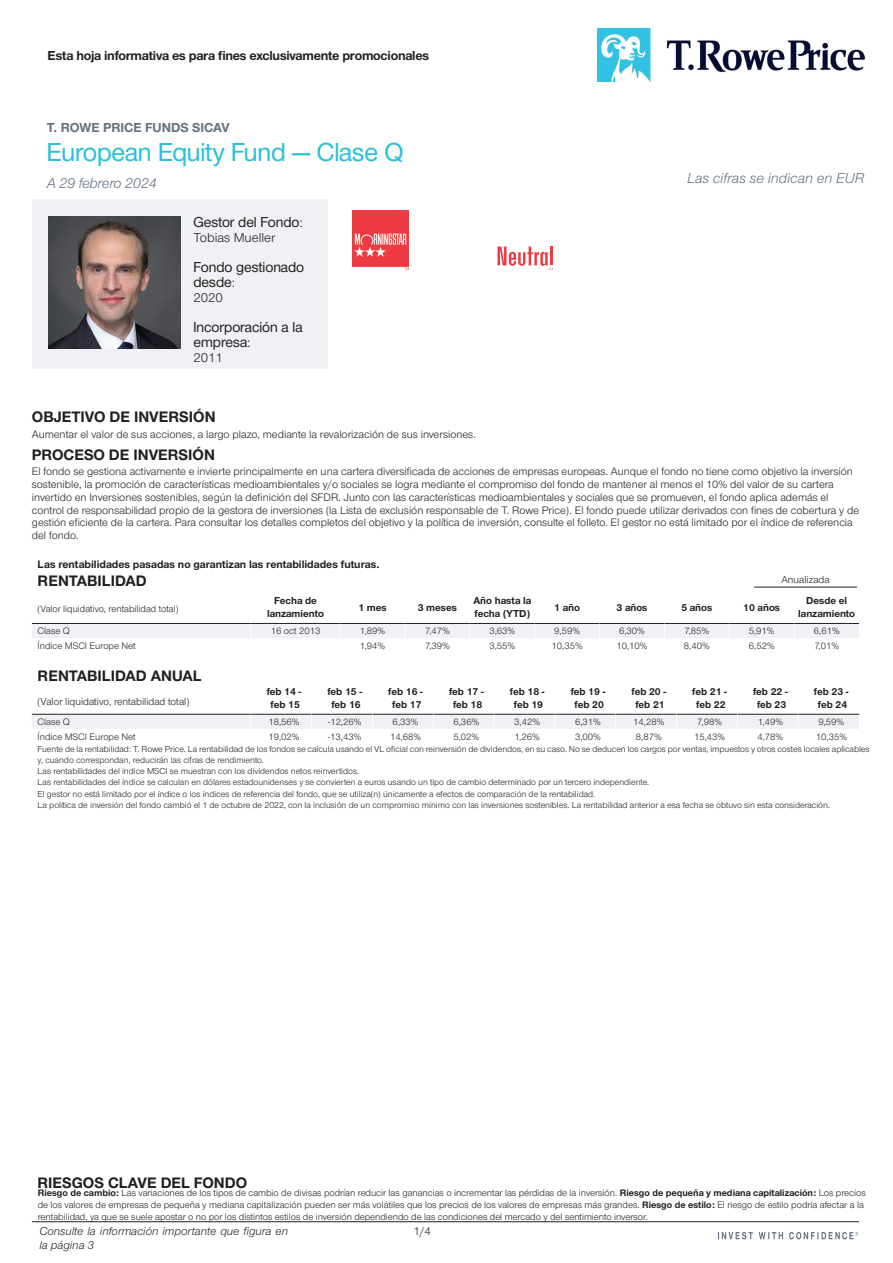
<style>
.page{position:relative;width:893px;height:1263px;background:#fff}
.page>*{position:absolute;margin:0;border:0;box-sizing:border-box;transform-origin:0 0}
.t1{font:500 27px "Nimbus San Nov D";letter-spacing:-.005em;color:#29c0da}
.t2{font:700 15.75px "Nimbus San Nov";color:#231f20}
.t3{font:500 15px/15px "Nimbus San Nov D";color:#231f20}
.t4{font:italic 15px "Nimbus San Nov";color:#65717f}
.t5{font:700 13.5px "Nimbus San Nov";letter-spacing:-.015em;color:#231f20}
.t6{font:700 13.5px "Nimbus San Nov";color:#65717f}
.t7{font:13.5px "Nimbus San Nov";color:#231f20}
.t8{font:italic 12px/14.4px "Nimbus San Nov";color:#231f20}
.t9{font:12px "Nimbus San Nov";color:#231f20}
.t10{font:11.25px/12.8px "Nimbus San Nov";color:#231f20}
.t11{font:700 11.25px "Nimbus San Nov";color:#231f20}
.t12{font:700 10.5px/12.6px "Nimbus San Nov";color:#231f20;text-align:center}
.t13{font:10.5px "Nimbus San Nov";color:#231f20}
.t14{font:9.75px/11.7px "Nimbus San Nov";color:#231f20}
.t15{font:9px/11.1px "Nimbus San Nov";color:#231f20}
.s1{font-family:"Nimbus San Nov";font-weight:400;font-size:13.5px}
.s2{font-weight:700}
</style>
<div class="page">
<div style="left:32px;top:200px;width:295px;height:169px;background:#eff1f4"></div>
<svg style="left:353px;top:210px;width:200px;height:60px"></svg>
<img style="left:49px;top:217px;width:131px;height:132px">
<svg style="left:32px;top:586px;width:828px;height:143px"></svg>
<hr style="left:32px;top:1221px;width:827px;height:1px;background:#231f20">
<svg style="left:718px;top:1232px;width:140px;height:7px"></svg>
<img style="left:597px;top:28px;width:269px;height:53px">
<p class="t5" style="left:48px;top:48px;width:383px">Esta hoja informativa es para fines exclusivamente promocionales</p>
<p class="t6" style="left:47px;top:120px;width:184px">T. ROWE PRICE FUNDS SICAV</p>
<h1 class="t1" style="left:47px;top:136px;width:358px">European Equity Fund — Clase Q</h1>
<h3 class="t4" style="left:47px;top:174px;width:112px">A 29 febrero 2024</h3>
<h3 class="t3" style="left:193px;top:214px;width:111px">Gestor del Fondo<span class="s1">:</span></h3>
<p class="t7" style="left:193px;top:230px;width:83px">Tobias Mueller</p>
<h3 class="t3" style="left:193px;top:259px;width:112px">Fondo gestionado desde<span class="s1">:</span></h3>
<p class="t7" style="left:193px;top:290px;width:31px">2020</p>
<h3 class="t3" style="left:193px;top:319px;width:111px">Incorporación a la empresa<span class="s1">:</span></h3>
<p class="t7" style="left:193px;top:350px;width:31px">2011</p>
<h3 class="t4" style="left:687px;top:170px;width:179px">Las cifras se indican en EUR</h3>
<h2 class="t2" style="left:32px;top:407px;width:185px">OBJETIVO DE INVERSIÓN</h2>
<p class="t10" style="left:32px;top:428px;width:445px">Aumentar el valor de sus acciones, a largo plazo, mediante la revalorización de sus inversiones.</p>
<h2 class="t2" style="left:32px;top:445px;width:185px">PROCESO DE INVERSIÓN</h2>
<p class="t10" style="left:32px;top:465px;width:829px">El fondo se gestiona activamente e invierte principalmente en una cartera diversificada de acciones de empresas europeas. Aunque el fondo no tiene como objetivo la inversión sostenible, la promoción de características medioambientales y/o sociales se logra mediante el compromiso del fondo de mantener al menos el 10% del valor de su cartera invertido en Inversiones sostenibles, según la definición del SFDR. Junto con las características medioambientales y sociales que se promueven, el fondo aplica además el control de responsabilidad propio de la gestora de inversiones (la Lista de exclusión responsable de T. Rowe Price). El fondo puede utilizar derivados con fines de cobertura y de gestión eficiente de la cartera. Para consultar los detalles completos del objetivo y la política de inversión, consulte el folleto. El gestor no está limitado por el índice de referencia del fondo.</p>
<p class="t11" style="left:38px;top:558px;width:344px">Las rentabilidades pasadas no garantizan las rentabilidades futuras.</p>
<h2 class="t2" style="left:38px;top:572px;width:111px">RENTABILIDAD</h2>
<p class="t13" style="left:781px;top:573px;width:50px">Anualizada</p>
<p class="t14" style="left:38px;top:603px;width:142px">(Valor liquidativo, rentabilidad total)</p>
<p class="t12" style="left:267px;top:595px;width:58px">Fecha de lanzamiento</p>
<p class="t12" style="left:358px;top:601px;width:30px">1 mes</p>
<p class="t12" style="left:418px;top:601px;width:41px">3 meses</p>
<p class="t12" style="left:473px;top:595px;width:59px;text-align:left">Año hasta la fecha (YTD)</p>
<p class="t12" style="left:554px;top:601px;width:27px">1 año</p>
<p class="t12" style="left:616px;top:601px;width:32px">3 años</p>
<p class="t12" style="left:681px;top:601px;width:32px">5 años</p>
<p class="t12" style="left:743px;top:601px;width:38px">10 años</p>
<p class="t12" style="left:798px;top:595px;width:58px">Desde el lanzamiento</p>
<p class="t14" style="left:38px;top:625px;width:34px">Clase Q</p>
<p class="t14" style="left:271px;top:625px;width:51px">16 oct 2013</p>
<p class="t14" style="left:360px;top:625px;width:27px">1,89%</p>
<p class="t14" style="left:425px;top:625px;width:26px">7,47%</p>
<p class="t14" style="left:489px;top:625px;width:27px">3,63%</p>
<p class="t14" style="left:554px;top:625px;width:27px">9,59%</p>
<p class="t14" style="left:619px;top:625px;width:27px">6,30%</p>
<p class="t14" style="left:684px;top:625px;width:26px">7,85%</p>
<p class="t14" style="left:749px;top:625px;width:27px">5,91%</p>
<p class="t14" style="left:814px;top:625px;width:27px">6,61%</p>
<p class="t14" style="left:38px;top:640px;width:100px">Índice MSCI Europe Net</p>
<p class="t14" style="left:360px;top:640px;width:27px">1,94%</p>
<p class="t14" style="left:425px;top:640px;width:26px">7,39%</p>
<p class="t14" style="left:489px;top:640px;width:27px">3,55%</p>
<p class="t14" style="left:552px;top:640px;width:33px">10,35%</p>
<p class="t14" style="left:616px;top:640px;width:33px">10,10%</p>
<p class="t14" style="left:684px;top:640px;width:27px">8,40%</p>
<p class="t14" style="left:749px;top:640px;width:27px">6,52%</p>
<p class="t14" style="left:814px;top:640px;width:26px">7,01%</p>
<h2 class="t2" style="left:38px;top:666px;width:165px">RENTABILIDAD ANUAL</h2>
<p class="t13" style="left:38px;top:695px;width:153px">(Valor liquidativo, rentabilidad total)</p>
<p class="t12" style="left:267px;top:685px;width:36px">feb 14 - feb 15</p>
<p class="t12" style="left:327px;top:685px;width:36px">feb 15 - feb 16</p>
<p class="t12" style="left:388px;top:685px;width:36px">feb 16 - feb 17</p>
<p class="t12" style="left:449px;top:685px;width:36px">feb 17 - feb 18</p>
<p class="t12" style="left:510px;top:685px;width:36px">feb 18 - feb 19</p>
<p class="t12" style="left:571px;top:685px;width:36px">feb 19 - feb 20</p>
<p class="t12" style="left:631px;top:685px;width:36px">feb 20 - feb 21</p>
<p class="t12" style="left:692px;top:685px;width:36px">feb 21 - feb 22</p>
<p class="t12" style="left:753px;top:685px;width:36px">feb 22 - feb 23</p>
<p class="t12" style="left:814px;top:685px;width:36px">feb 23 - feb 24</p>
<p class="t14" style="left:38px;top:716px;width:34px">Clase Q</p>
<p class="t14" style="left:268px;top:716px;width:33px">18,56%</p>
<p class="t14" style="left:328px;top:716px;width:35px">-12,26%</p>
<p class="t14" style="left:393px;top:716px;width:27px">6,33%</p>
<p class="t14" style="left:453px;top:716px;width:27px">6,36%</p>
<p class="t14" style="left:514px;top:716px;width:27px">3,42%</p>
<p class="t14" style="left:575px;top:716px;width:27px">6,31%</p>
<p class="t14" style="left:633px;top:716px;width:33px">14,28%</p>
<p class="t14" style="left:697px;top:716px;width:26px">7,98%</p>
<p class="t14" style="left:758px;top:716px;width:27px">1,49%</p>
<p class="t14" style="left:818px;top:716px;width:27px">9,59%</p>
<p class="t14" style="left:38px;top:731px;width:100px">Índice MSCI Europe Net</p>
<p class="t14" style="left:268px;top:731px;width:33px">19,02%</p>
<p class="t14" style="left:328px;top:731px;width:35px">-13,43%</p>
<p class="t14" style="left:390px;top:731px;width:33px">14,68%</p>
<p class="t14" style="left:453px;top:731px;width:27px">5,02%</p>
<p class="t14" style="left:514px;top:731px;width:27px">1,26%</p>
<p class="t14" style="left:575px;top:731px;width:27px">3,00%</p>
<p class="t14" style="left:636px;top:731px;width:27px">8,87%</p>
<p class="t14" style="left:694px;top:731px;width:33px">15,43%</p>
<p class="t14" style="left:757px;top:731px;width:27px">4,78%</p>
<p class="t14" style="left:816px;top:731px;width:33px">10,35%</p>
<p class="t15" style="left:38px;top:744px;width:833px">Fuente de la rentabilidad: T. Rowe Price. La rentabilidad de los fondos se calcula usando el VL oficial con reinversión de dividendos, en su caso. No se deducen los cargos por ventas, impuestos y otros costes locales aplicables y, cuando correspondan, reducirán las cifras de rendimiento.<br>Las rentabilidades del índice MSCI se muestran con los dividendos netos reinvertidos.<br>Las rentabilidades del índice se calculan en dólares estadounidenses y se convierten a euros usando un tipo de cambio determinado por un tercero independiente.<br>El gestor no está limitado por el índice o los índices de referencia del fondo, que se utiliza(n) únicamente a efectos de comparación de la rentabilidad.<br>La política de inversión del fondo cambió el 1 de octubre de 2022, con la inclusión de un compromiso mínimo con las inversiones sostenibles. La rentabilidad anterior a esa fecha se obtuvo sin esta consideración.</p>
<h2 class="t2" style="left:37px;top:1173px;width:211px">RIESGOS CLAVE DEL FONDO</h2>
<p class="t14" style="left:38px;top:1187px;width:829px"><span class="s2">Riesgo de cambio:</span> Las variaciones de los tipos de cambio de divisas podrían reducir las ganancias o incrementar las pérdidas de la inversión. <span class="s2">Riesgo de pequeña y mediana capitalización:</span> Los precios de los valores de empresas de pequeña y mediana capitalización pueden ser más volátiles que los precios de los valores de empresas más grandes. <span class="s2">Riesgo de estilo:</span> El riesgo de estilo podría afectar a la rentabilidad, ya que se suele apostar o no por los distintos estilos de inversión dependiendo de las condiciones del mercado y del sentimiento inversor.</p>
<p class="t8" style="left:39px;top:1224px;width:250px">Consulte la información importante que figura en la página 3</p>
<p class="t9" style="left:414px;top:1224px;width:19px">1/4</p>
</div>
